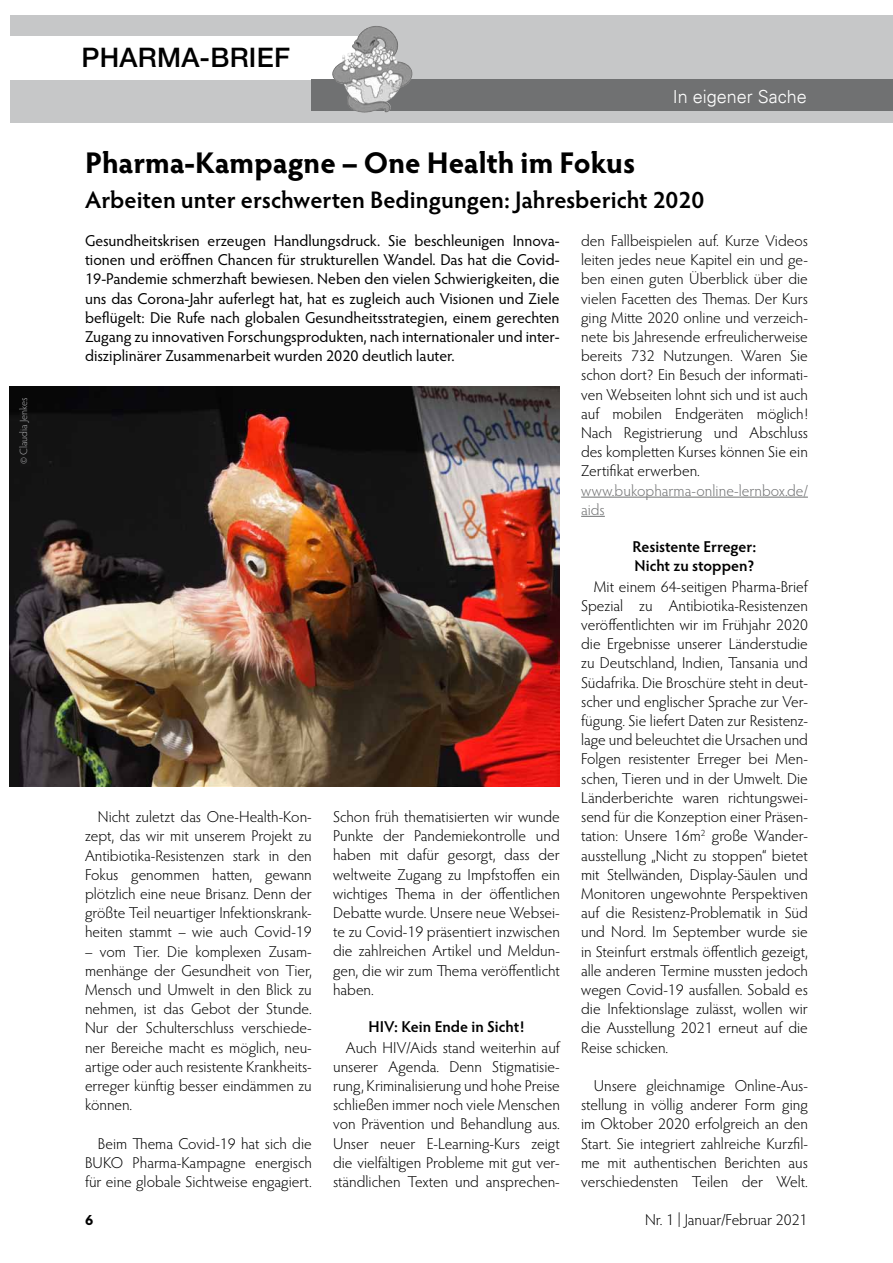
<style>
.page{position:relative;width:893px;height:1263px;background:#fff}
.page>*{position:absolute;margin:0;border:0;box-sizing:border-box;transform-origin:0 0}
.t1{font:700 30px "Hypatia Sans Pro";color:#000}
.t2{font:500 27px "Helvetica Neue LT";letter-spacing:.01em;color:#000}
.t3{font:600 24px "Hypatia Sans Pro";color:#000}
.t4{font:300 18px "Univers";color:#fff}
.t5{font:300 15.75px/19.2px "Hypatia Sans Pro";color:#000;text-align:justify}
.t6{font:15.75px/19.2px "Hypatia Sans Pro";color:#000;text-align:justify}
.t7{font:600 15.75px/19.2px "Hypatia Sans Pro";letter-spacing:-.005em;color:#000}
.t8{font:300 15.75px/19.2px "Hypatia Sans Pro";letter-spacing:.005em;color:#707172}
.t9{font:15.75px "Hypatia Sans Pro Light 2";color:#000}
.t10{font:700 15px "Hypatia Sans Pro";color:#000}
.t11{font:300 10.5px "Hypatia Sans Pro";color:#a9aaac}
</style>
<div class="page">
<div style="left:10px;top:15px;width:868px;height:108px;background:#c6c7c8"></div>
<div style="left:8px;top:36px;width:363px;height:43px;background:#fff"></div>
<div style="left:311px;top:79px;width:567px;height:32px;background:#707172"></div>
<img style="left:344px;top:26px;width:30px;height:34px">
<div style="left:862px;top:15px;width:31px;height:108px;background:#c6c7c8"></div>
<div style="left:846px;top:79px;width:47px;height:32px;background:#707172"></div>
<hr style="left:581px;top:497px;width:227px;height:1px;background:#707172">
<svg style="left:581px;top:516px;width:24px;height:1px"></svg>
<img style="left:10px;top:387px;width:549px;height:400px">
<p class="t11" style="left:17px;top:464px;width:68px;rotate:-90deg">© Claudia Jenkes</p>
<h2 class="t2" style="left:81px;top:42px;width:210px">PHARMA-BRIEF</h2>
<p class="t4" style="left:673px;top:86px;width:136px">In eigener Sache</p>
<h1 class="t1" style="left:85px;top:141px;width:552px">Pharma-Kampagne – One Health im Fokus</h1>
<h3 class="t3" style="left:85px;top:183px;width:621px">Arbeiten unter erschwerten Bedingungen: Jahresbericht 2020</h3>
<p class="t6" style="left:85px;top:231px;width:476px">Gesundheitskrisen erzeugen Handlungsdruck. Sie beschleunigen Innova&shy;tionen und eröffnen Chancen für strukturellen Wandel. Das hat die Covid-19-Pandemie schmerzhaft bewiesen. Neben den vielen Schwierigkeiten, die uns das Corona-Jahr auferlegt hat, hat es zugleich auch Visionen und Ziele beflügelt: Die Rufe nach globalen Gesundheitsstrategien, einem gerechten Zugang zu innovativen Forschungsprodukten, nach internationaler und inter&shy;disziplinärer Zusammenarbeit wurden 2020 deutlich lauter.</p>
<p class="t5" style="left:85px;top:807px;width:228px;text-indent:13px">Nicht zuletzt das One-Health-Kon&shy;zept, das wir mit unserem Projekt zu Antibiotika-Resistenzen stark in den Fokus genommen hatten, gewann plötzlich eine neue Brisanz. Denn der größte Teil neuartiger Infektionskrank&shy;heiten stammt – wie auch Covid-19</p>
<p class="t5" style="left:85px;top:941px;width:228px">– vom Tier. Die komplexen Zusam&shy;menhänge der Gesundheit von Tier, Mensch und Umwelt in den Blick zu nehmen, ist das Gebot der Stunde.<br>Nur der Schulterschluss verschiede&shy;ner Bereiche macht es möglich, neu&shy;artige oder auch resistente Krankheits&shy;erreger künftig besser eindämmen zu können.</p>
<p class="t5" style="left:85px;top:1133px;width:228px;text-indent:13px">Beim Thema Covid-19 hat sich die BUKO Pharma-Kampagne energisch für eine globale Sichtweise engagiert.</p>
<p class="t5" style="left:333px;top:807px;width:228px">Schon früh thematisierten wir wunde Punkte der Pandemiekontrolle und haben mit dafür gesorgt, dass der weltweite Zugang zu Impfstoffen ein wichtiges Thema in der öffentlichen Debatte wurde. Unsere neue Websei&shy;te zu Covid-19 präsentiert inzwischen die zahlreichen Artikel und Meldun&shy;gen, die wir zum Thema veröffentlicht haben.</p>
<p class="t7" style="left:368px;top:1016px;width:158px">HIV: Kein Ende in Sicht!</p>
<p class="t5" style="left:333px;top:1037px;width:228px;text-indent:13px">Auch HIV/Aids stand weiterhin auf unserer Agenda. Denn Stigmatisie&shy;rung, Kriminalisierung und hohe Preise schließen immer noch viele Menschen von Prävention und Behandlung aus.<br>Unser neuer E-Learning-Kurs zeigt die vielfältigen Probleme mit gut ver&shy;ständlichen Texten und ansprechen-</p>
<p class="t5" style="left:581px;top:231px;width:228px">den Fallbeispielen auf. Kurze Videos leiten jedes neue Kapitel ein und ge&shy;ben einen guten Überblick über die vielen Facetten des Themas. Der Kurs ging Mitte 2020 online und verzeich&shy;nete bis Jahresende erfreulicherweise bereits 732 Nutzungen. Waren Sie schon dort? Ein Besuch der informati&shy;ven Webseiten lohnt sich und ist auch auf mobilen Endgeräten möglich!<br>Nach Registrierung und Abschluss des kompletten Kurses können Sie ein Zertifikat erwerben.</p>
<p class="t8" style="left:581px;top:480px;width:228px">www.bukopharma-online-lernbox.de/ aids</p>
<p class="t7" style="left:633px;top:536px;width:125px">Resistente Erreger:<br>Nicht zu stoppen?</p>
<p class="t5" style="left:581px;top:576px;width:228px;text-indent:13px">Mit einem 64-seitigen Pharma-Brief Spezial zu Antibiotika-Resistenzen veröffentlichten wir im Frühjahr 2020 die Ergebnisse unserer Länderstudie zu Deutschland, Indien, Tansania und Südafrika. Die Broschüre steht in deut&shy;scher und englischer Sprache zur Ver&shy;fügung. Sie liefert Daten zur Resistenz&shy;lage und beleuchtet die Ursachen und Folgen resistenter Erreger bei Men&shy;schen, Tieren und in der Umwelt. Die Länderberichte waren richtungswei&shy;send für die Konzeption einer Präsen&shy;tation: Unsere 16m<sup>2</sup> große Wander&shy;ausstellung „Nicht zu stoppen“ bietet mit Stellwänden, Display-Säulen und Monitoren ungewohnte Perspektiven auf die Resistenz-Problematik in Süd und Nord. Im September wurde sie in Steinfurt erstmals öffentlich gezeigt, alle anderen Termine mussten jedoch wegen Covid-19 ausfallen. Sobald es die Infektionslage zulässt, wollen wir die Ausstellung 2021 erneut auf die Reise schicken.</p>
<p class="t5" style="left:581px;top:1075px;width:228px;text-indent:13px">Unsere gleichnamige Online-Aus&shy;stellung in völlig anderer Form ging im Oktober 2020 erfolgreich an den Start. Sie integriert zahlreiche Kurzfil&shy;me mit authentischen Berichten aus verschiedensten Teilen der Welt.</p>
<p class="t10" style="left:85px;top:1209px;width:10px">6</p>
<p class="t9" style="left:645px;top:1210px;width:164px">Nr. 1 | Januar/Februar 2021</p>
</div>
